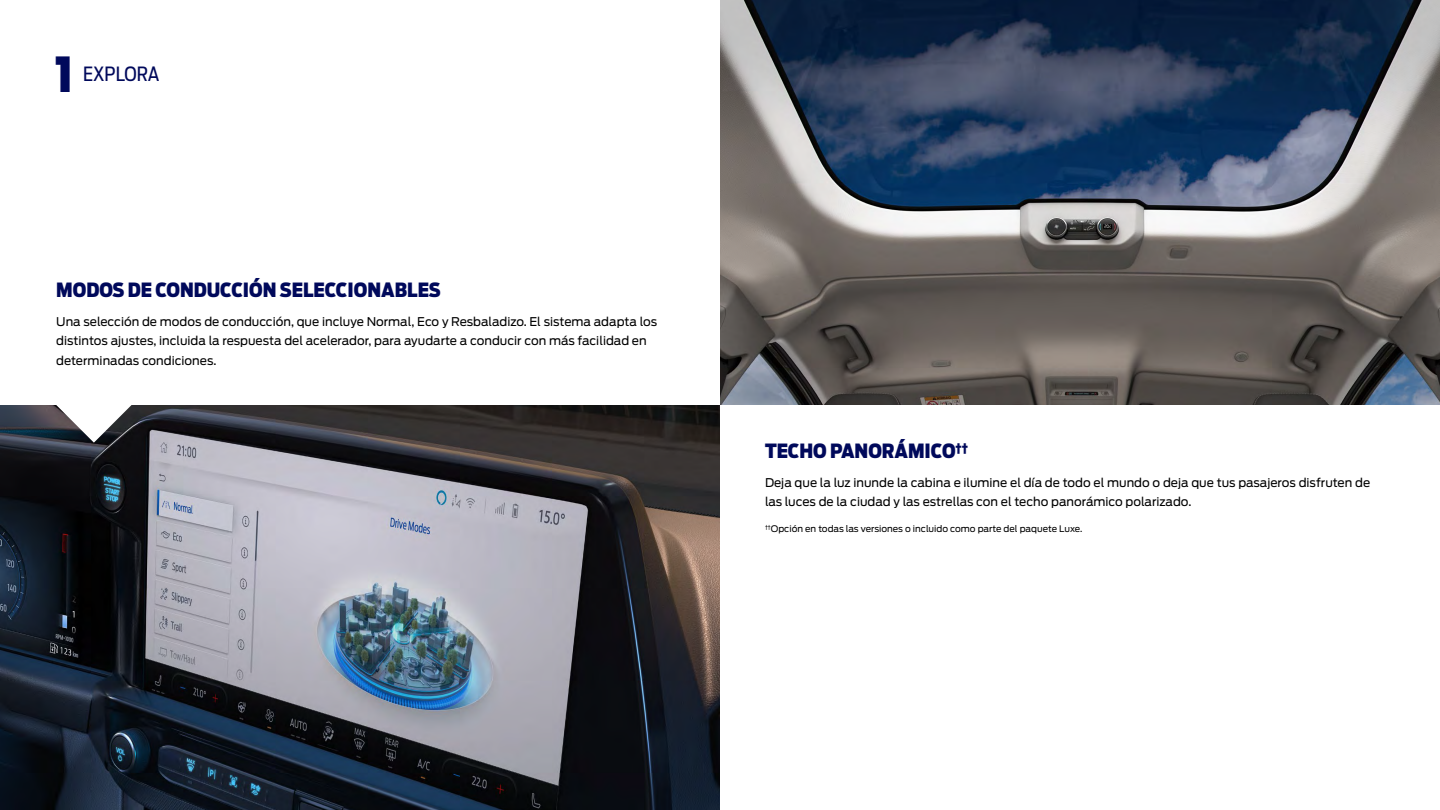
<style>
.page{position:relative;width:1440px;height:810px;background:#fff}
.page>*{position:absolute;margin:0;border:0;box-sizing:border-box;transform-origin:0 0}
.t1{font:900 48px "Ford Antenna Cond";color:#00095b}
.t2{font:900 19.5px "Ford Antenna Cond";color:#00095b}
.t3{font:19.5px "Ford Antenna Cond";letter-spacing:-.005em;color:#00095b}
.t4{font:12px/19.5px "Ford Antenna";color:#000}
.t5{font:9px "Ford Antenna";color:#000}
</style>
<div class="page">
<img style="left:720px;top:0;width:720px;height:405px">
<img style="left:0;top:405px;width:720px;height:405px">
<svg style="left:56px;top:405px;width:76px;height:38px"></svg>
<h1 class="t1" style="left:55px;top:30px;width:20px">1</h1>
<h2 class="t3" style="left:83px;top:58px;width:78px">EXPLORA</h2>
<h2 class="t2" style="left:56px;top:272px;width:386px">MODOS DE CONDUCCIÓN SELECCIONABLES</h2>
<p class="t4" style="left:56px;top:310px;width:602px">Una selección de modos de conducción, que incluye Normal, Eco y Resbaladizo. El sistema adapta los distintos ajustes, incluida la respuesta del acelerador, para ayudarte a conducir con más facilidad en determinadas condiciones.</p>
<h2 class="t2" style="left:765px;top:433px;width:205px">TECHO PANORÁMICO<sup>††</sup></h2>
<p class="t4" style="left:765px;top:471px;width:607px">Deja que la luz inunde la cabina e ilumine el día de todo el mundo o deja que tus pasajeros disfruten de las luces de la ciudad y las estrellas con el techo panorámico polarizado.</p>
<p class="t5" style="left:765px;top:521px;width:319px"><sup>††</sup>Opción en todas las versiones o incluido como parte del paquete Luxe.</p>
</div>
